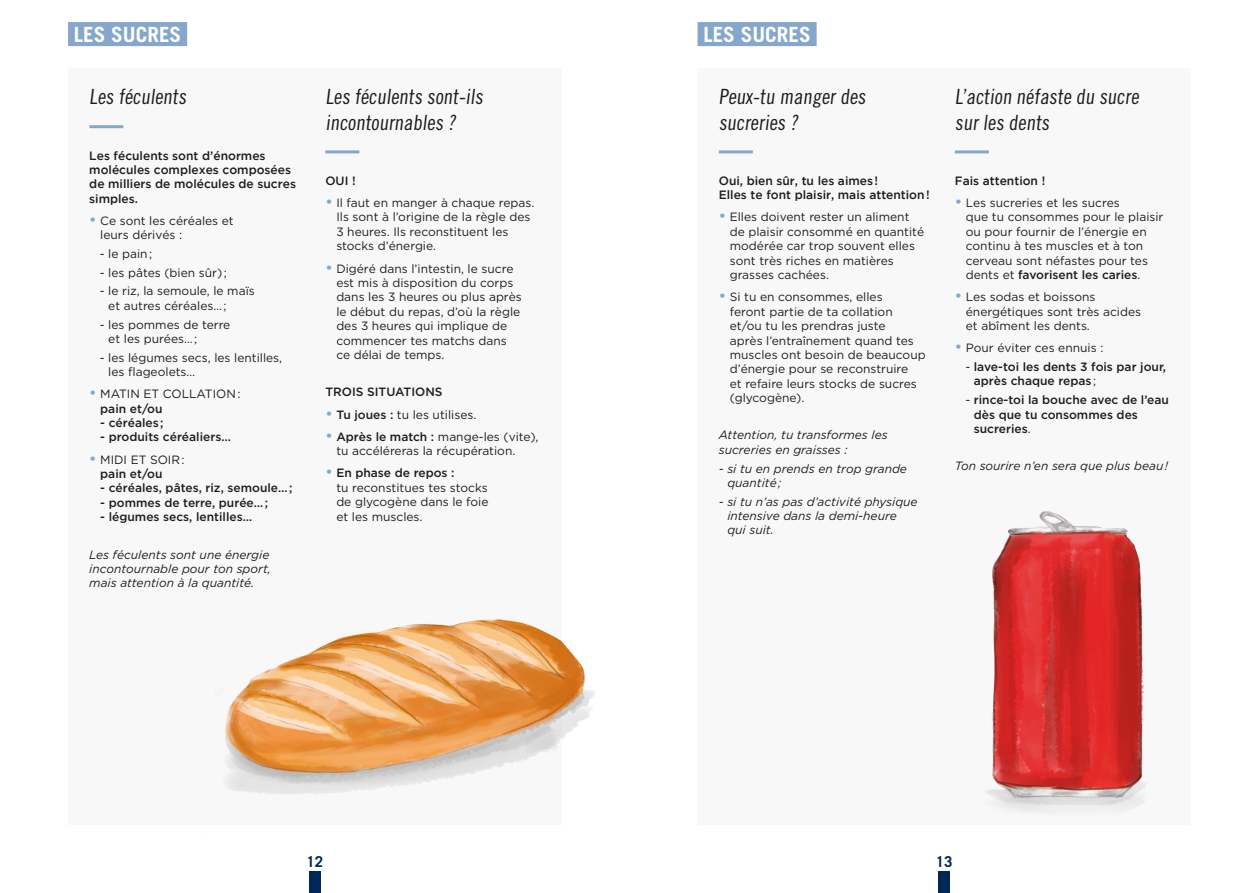
<style>
.page{position:relative;width:1259px;height:893px;background:#fff}
.page>*{position:absolute;margin:0;border:0;box-sizing:border-box;transform-origin:0 0}
.Sous-titre_Rubrique{font:21px/25.2px "Trade Gothic LT Std Cn 18";color:#1d1d1b}
.Titre_Rubrique{font:700 21px "Trade Gothic LT Std";color:#fff}
.t1{font:700 15px "Trade Gothic LT Std";color:#002856}
.Texte_courant{font:12px/14.4px "Gotham";color:#1d1d1b}
.Texte_italique{font:italic 12px/14.4px "Gotham";color:#1d1d1b}
.Petit_chapeau{font:500 12px/14.4px "Gotham";color:#1d1d1b}
.Texte_courant-2{font:500 12px/14.4px "Gotham";color:#1d1d1b}
.Texte_italique-2{font:500 12px "Gotham";color:#1d1d1b}
.Texte_italique-3{font:12px/14.4px "Gotham";color:#1d1d1b}
.s1{font-weight:500;font-size:15px;color:#84a7cb}
.s2{font-weight:500}
.s3{font-weight:400}
</style>
<div class="page">
<div style="left:309px;top:871px;width:11px;height:22px;background:#002856"></div>
<div style="left:938px;top:871px;width:11px;height:22px;background:#002856"></div>
<div style="left:68px;top:68px;width:493px;height:757px;background:#f8f8f8"></div>
<div style="left:697px;top:68px;width:494px;height:757px;background:#f8f8f8"></div>
<div style="left:68px;top:22px;width:119px;height:24px;background:#84a7cb"></div>
<div style="left:697px;top:22px;width:119px;height:24px;background:#84a7cb"></div>
<hr style="left:89px;top:125px;width:34px;height:3px;background:#84a7cb">
<hr style="left:325px;top:150px;width:34px;height:3px;background:#84a7cb">
<hr style="left:719px;top:150px;width:34px;height:3px;background:#84a7cb">
<hr style="left:955px;top:150px;width:34px;height:3px;background:#84a7cb">
<img style="left:985px;top:511px;width:161px;height:301px">
<img style="left:225px;top:619px;width:371px;height:175px">
<p class="Titre_Rubrique" style="left:74px;top:21px;width:109px">LES SUCRES</p>
<p class="Titre_Rubrique" style="left:703px;top:21px;width:109px">LES SUCRES</p>
<p class="Sous-titre_Rubrique" style="left:89px;top:84px;width:101px">Les féculents</p>
<p class="Sous-titre_Rubrique" style="left:325px;top:84px;width:162px">Les féculents sont-ils incontournables ?</p>
<p class="Sous-titre_Rubrique" style="left:719px;top:84px;width:151px">Peux-tu manger des sucreries ?</p>
<p class="Sous-titre_Rubrique" style="left:955px;top:84px;width:188px">L’action néfaste du sucre sur les dents</p>
<p class="Petit_chapeau" style="left:89px;top:148px;width:208px">Les féculents sont d’énormes molécules complexes composées de milliers de molécules de sucres simples.</p>
<p class="Texte_courant" style="left:100px;top:213px;width:135px;text-indent:-11px"><span class="s1">•</span> Ce sont les céréales et leurs dérivés :</p>
<p class="Texte_courant" style="left:100px;top:246px;width:54px">- le pain;</p>
<p class="Texte_courant" style="left:100px;top:265px;width:129px">- les pâtes (bien sûr) ;</p>
<p class="Texte_courant" style="left:108px;top:284px;width:148px;text-indent:-8px">- le riz, la semoule, le maïs et autres céréales…;</p>
<p class="Texte_courant" style="left:108px;top:317px;width:124px;text-indent:-8px">- les pommes de terre et les purées…;</p>
<p class="Texte_courant" style="left:108px;top:350px;width:175px;text-indent:-8px">- les légumes secs, les lentilles, les flageolets…</p>
<p class="Texte_courant" style="left:100px;top:387px;width:142px;text-indent:-11px"><span class="s1">•</span> MATIN ET COLLATION: <span class="s2">pain et/ou</span></p>
<p class="Texte_courant-2" style="left:100px;top:415px;width:65px">- céréales;</p>
<p class="Texte_courant-2" style="left:100px;top:430px;width:132px">- produits céréaliers…</p>
<p class="Texte_italique-3" style="left:100px;top:452px;width:86px;text-indent:-11px"><span class="s1">•</span> MIDI ET SOIR: <span class="s2">pain et/ou</span></p>
<p class="Texte_italique-2" style="left:100px;top:481px;width:194px">- céréales, pâtes, riz, semoule…;</p>
<p class="Texte_italique-2" style="left:100px;top:496px;width:169px">- pommes de terre, purée…;</p>
<p class="Texte_italique-2" style="left:100px;top:510px;width:153px">- légumes secs, lentilles…</p>
<p class="Texte_italique" style="left:89px;top:547px;width:183px">Les féculents sont une énergie incontournable pour ton sport, mais attention à la quantité.</p>
<p class="Petit_chapeau" style="left:325px;top:173px;width:32px">OUI !</p>
<p class="Texte_courant" style="left:336px;top:195px;width:199px;text-indent:-11px"><span class="s1">•</span> Il faut en manger à chaque repas.<br>Ils sont à l’origine de la règle des<br>3 heures. Ils reconstituent les stocks d’énergie.</p>
<p class="Texte_courant" style="left:336px;top:261px;width:187px;text-indent:-11px"><span class="s1">•</span> Digéré dans l’intestin, le sucre est mis à disposition du corps dans les 3 heures ou plus après le début du repas, d’où la règle des 3 heures qui implique de commencer tes matchs dans ce délai de temps.</p>
<p class="Texte_courant-2" style="left:325px;top:384px;width:119px">TROIS SITUATIONS</p>
<p class="Texte_courant" style="left:325px;top:407px;width:152px"><span class="s1">•</span> <span class="s2">Tu joues :</span> tu les utilises.</p>
<p class="Texte_courant" style="left:336px;top:429px;width:204px;text-indent:-11px"><span class="s1">•</span> <span class="s2">Après le match :</span> mange-les (vite), tu accéléreras la récupération.</p>
<p class="Texte_courant" style="left:336px;top:466px;width:154px;text-indent:-11px"><span class="s1">•</span> <span class="s2">En phase de repos :<br></span>tu reconstitues tes stocks de glycogène dans le foie et les muscles.</p>
<p class="Petit_chapeau" style="left:719px;top:173px;width:212px">Oui, bien sûr, tu les aimes!<br>Elles te font plaisir, mais attention!</p>
<p class="Texte_courant" style="left:730px;top:210px;width:196px;text-indent:-11px"><span class="s1">•</span> Elles doivent rester un aliment de plaisir consommé en quantité modérée car trop souvent elles sont très riches en matières grasses cachées.</p>
<p class="Texte_courant" style="left:730px;top:290px;width:197px;text-indent:-11px"><span class="s1">•</span> Si tu en consommes, elles<br>feront partie de ta collation et/ou tu les prendras juste<br>après l’entraînement quand tes muscles ont besoin de beaucoup d’énergie pour se reconstruire<br>et refaire leurs stocks de sucres (glycogène).</p>
<p class="Texte_italique" style="left:719px;top:428px;width:170px">Attention, tu transformes les sucreries en graisses :</p>
<p class="Texte_italique" style="left:727px;top:461px;width:181px;text-indent:-9px">- si tu en prends en trop grande quantité;</p>
<p class="Texte_italique" style="left:727px;top:494px;width:192px;text-indent:-9px">- si tu n’as pas d’activité physique intensive dans la demi-heure qui suit.</p>
<p class="Petit_chapeau" style="left:955px;top:173px;width:92px">Fais attention !</p>
<p class="Texte_courant" style="left:966px;top:195px;width:199px;text-indent:-11px"><span class="s1">•</span> Les sucreries et les sucres<br>que tu consommes pour le plaisir ou pour fournir de l’énergie en continu à tes muscles et à ton cerveau sont néfastes pour tes dents et <span class="s2">favorisent les caries</span>.</p>
<p class="Texte_courant" style="left:966px;top:290px;width:177px;text-indent:-11px"><span class="s1">•</span> Les sodas et boissons énergétiques sont très acides et abîment les dents.</p>
<p class="Texte_courant" style="left:955px;top:341px;width:150px"><span class="s1">•</span> Pour éviter ces ennuis :</p>
<p class="Texte_courant-2" style="left:974px;top:359px;width:194px;text-indent:-8px"><span class="s3">-</span> lave-toi les dents 3 fois par jour, après chaque repas <span class="s3">;</span></p>
<p class="Texte_courant-2" style="left:974px;top:392px;width:196px;text-indent:-8px"><span class="s3">-</span> rince-toi la bouche avec de l’eau dès que tu consommes des sucreries<span class="s3">.</span></p>
<p class="Texte_italique" style="left:955px;top:459px;width:215px">Ton sourire n’en sera que plus beau!</p>
<p class="t1" style="left:306px;top:853px;width:18px">12</p>
<p class="t1" style="left:936px;top:853px;width:18px">13</p>
</div>
